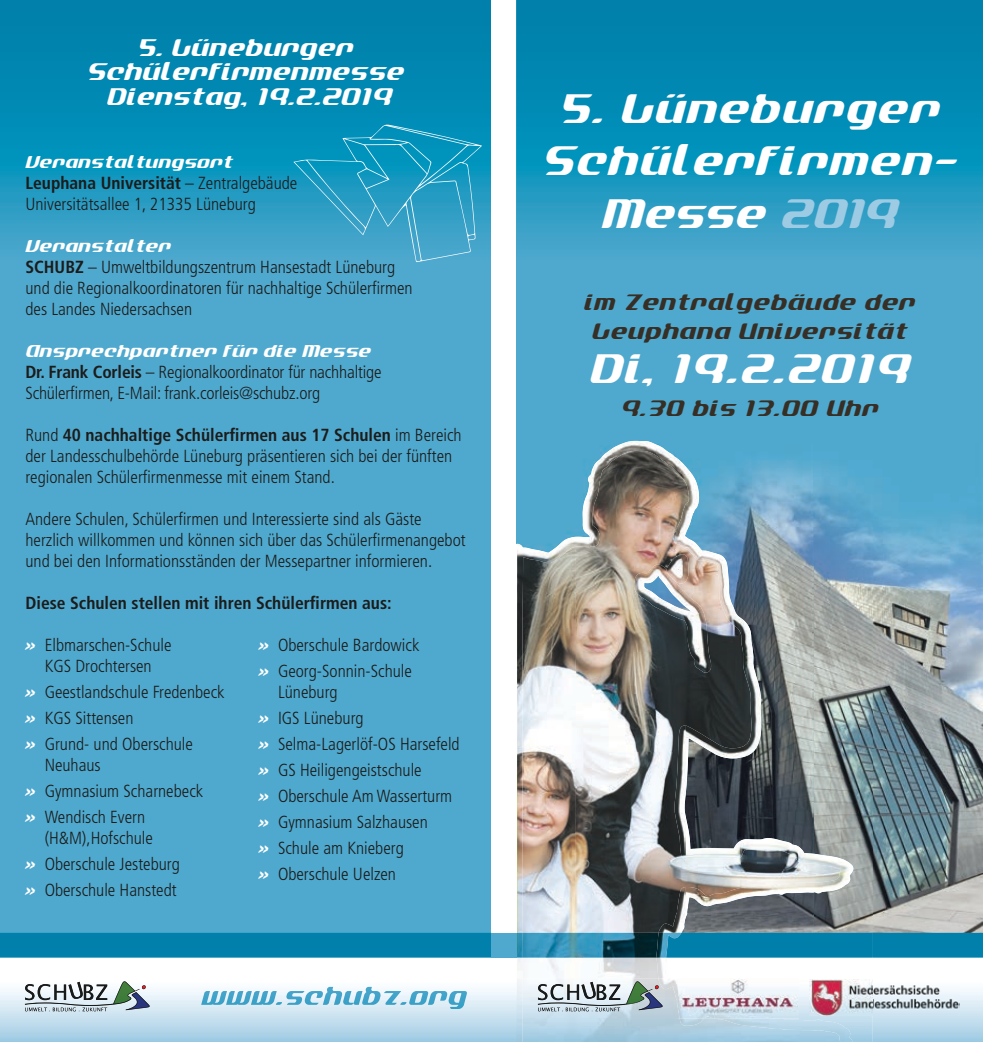
<style>
.page{position:relative;width:983px;height:1042px;background:#fff}
.page>*{position:absolute;margin:0;border:0;box-sizing:border-box;transform-origin:0 0}
.t1{font:42px/52.5px "ACRYLIC2081 ALP31";letter-spacing:.02em;color:#fff;text-align:center}
.t2{font:26.25px "ACRYLIC2081 ALP31";color:#4fa9ce}
.t3{font:24.5px/24.5px "ACRYLIC2081 ALP31";color:#fff;text-align:center}
.t4{font:22.75px/29.8px "ACRYLIC2081 ALP31";letter-spacing:.02em;color:#372e25;text-align:center}
.t5{font:300 condensed 17.5px/25.9px "Frutiger LT Std";color:#1c1c1b}
.t6{font:17.5px "ACRYLIC2081 ALP31";color:#fff}
.t7{font:700 condensed 17.5px "Frutiger LT Std";color:#1c1c1b}
.s1{font-weight:700}
.s2{font-family:"ACRYLIC2081 ALP31";font-weight:400;font-stretch:normal;color:#fff}
.s3{color:#9ecbe4}
</style>
<div class="page">
<div style="left:0;top:0;width:982px;height:1042px;background:#4fa9ce"></div>
<svg style="left:0;top:0;width:982px;height:245px;background:#0b8eb7"></svg>
<img style="left:853px;top:480px;width:129px;height:453px">
<svg style="left:516px;top:464px;width:337px;height:469px;background:#8ca3ac"></svg>
<img style="left:517px;top:460px;width:296px;height:105px">
<img style="left:798px;top:565px;width:15px;height:62px">
<img style="left:695px;top:627px;width:118px;height:306px">
<img style="left:685px;top:919px;width:10px;height:14px">
<img style="left:575px;top:460px;width:160px;height:292px">
<img style="left:573px;top:564px;width:2px;height:369px">
<img style="left:575px;top:752px;width:83px;height:181px">
<img style="left:572px;top:442px;width:155px;height:122px">
<img style="left:517px;top:537px;width:56px;height:396px">
<img style="left:685px;top:564px;width:113px;height:355px">
<img style="left:658px;top:725px;width:27px;height:208px">
<img style="left:797px;top:846px;width:56px;height:47px">
<img style="left:633px;top:554px;width:79px;height:120px">
<div style="left:491px;top:0;width:25px;height:1042px;background:#fff"></div>
<svg style="left:293px;top:124px;width:189px;height:138px"></svg>
<svg style="left:0;top:1011px;width:982px;height:31px;background:#b8d8ea"></svg>
<img style="left:839px;top:1015px;width:33px;height:27px">
<img style="left:522px;top:1011px;width:317px;height:31px">
<svg style="left:0;top:933px;width:982px;height:78px;background:#98c5d5"></svg>
<img style="left:517px;top:957px;width:149px;height:1px">
<img style="left:809px;top:979px;width:150px;height:36px">
<img style="left:782px;top:978px;width:16px;height:40px">
<img style="left:677px;top:978px;width:105px;height:40px">
<img style="left:625px;top:999px;width:18px;height:5px">
<h3 class="t3" style="left:87px;top:34px;width:319px">5. Lüneburger<br>Schülerfirmenmesse<br>Dienstag, 19.2.2019</h3>
<p class="t6" style="left:25px;top:152px;width:209px">Veranstaltungsort</p>
<p class="t5" style="left:25px;top:173px;width:273px;line-height:21px"><span class="s1">Leuphana Universität</span> – Zentralgebäude<br>Universitätsallee 1, 21335 Lüneburg</p>
<p class="t6" style="left:25px;top:236px;width:147px">Veranstalter</p>
<p class="t5" style="left:25px;top:257px;width:388px;line-height:21px"><span class="s1">SCHUBZ</span> – Umweltbildungszentrum Hansestadt Lüneburg und die Regionalkoordinatoren für nachhaltige Schülerfirmen des Landes Niedersachsen</p>
<p class="t6" style="left:25px;top:341px;width:347px">Ansprechpartner für die Messe</p>
<p class="t5" style="left:25px;top:362px;width:357px;line-height:21px"><span class="s1">Dr. Frank Corleis</span> – Regionalkoordinator für nachhaltige<br>Schülerfirmen, E-Mail: frank.corleis@schubz.org</p>
<p class="t5" style="left:25px;top:425px;width:437px;line-height:21px">Rund <span class="s1">40 nachhaltige Schülerfirmen aus 17 Schulen</span> im Bereich der Landesschulbehörde Lüneburg präsentieren sich bei der fünften regionalen Schülerfirmenmesse mit einem Stand.</p>
<p class="t5" style="left:25px;top:509px;width:441px;line-height:21px">Andere Schulen, Schülerfirmen und Interessierte sind als Gäste herzlich willkommen und können sich über das Schülerfirmenangebot und bei den Informationsständen der Messepartner informieren.</p>
<p class="t7" style="left:25px;top:593px;width:367px">Diese Schulen stellen mit ihren Schülerfirmen aus:</p>
<p class="t5" style="left:25px;top:635px;width:148px;line-height:21px;text-align:center"><span class="s2">»</span> Elbmarschen-Schule<br>KGS Drochtersen</p>
<p class="t5" style="left:25px;top:679px;width:201px"><span class="s2">»</span> Geestlandschule Fredenbeck <span class="s2">»</span> KGS Sittensen<br><span class="s2">»</span> Grund- und Oberschule</p>
<p class="t5" style="left:25px;top:752px;width:180px;text-indent:20px">Neuhaus<br><span class="s2">»</span> Gymnasium Scharnebeck <span class="s2">»</span> Wendisch Evern</p>
<p class="t5" style="left:25px;top:825px;width:157px;text-align:center">(H&amp;M),Hofschule<br><span class="s2">»</span> Oberschule Jesteburg <span class="s2">»</span> Oberschule Hanstedt</p>
<p class="t5" style="left:258px;top:632px;width:163px"><span class="s2">»</span> Oberschule Bardowick <span class="s2">»</span> Georg-Sonnin-Schule</p>
<p class="t5" style="left:258px;top:679px;width:203px;text-indent:20px">Lüneburg<br><span class="s2">»</span> IGS Lüneburg<br><span class="s2">»</span> Selma-Lagerlöf-OS Harsefeld <span class="s2">»</span> GS Heiligengeistschule<br><span class="s2">»</span> Oberschule Am Wasserturm <span class="s2">»</span> Gymnasium Salzhausen<br><span class="s2">»</span> Schule am Knieberg<br><span class="s2">»</span> Oberschule Uelzen</p>
<h2 class="t2" style="left:201px;top:980px;width:267px">www.schubz.org</h2>
<h1 class="t1" style="left:541px;top:80px;width:417px">5. Lüneburger<br>Schülerfirmen-<br>Messe <span class="s3">2019</span></h1>
<h3 class="t4" style="left:583px;top:286px;width:333px">im Zentralgebäude der<br>Leuphana Universität</h3>
<h1 class="t1" style="left:589px;top:340px;width:321px">Di, 19.2.2019</h1>
<h3 class="t4" style="left:620px;top:392px;width:259px">9.30 bis 13.00 Uhr</h3>
</div>
